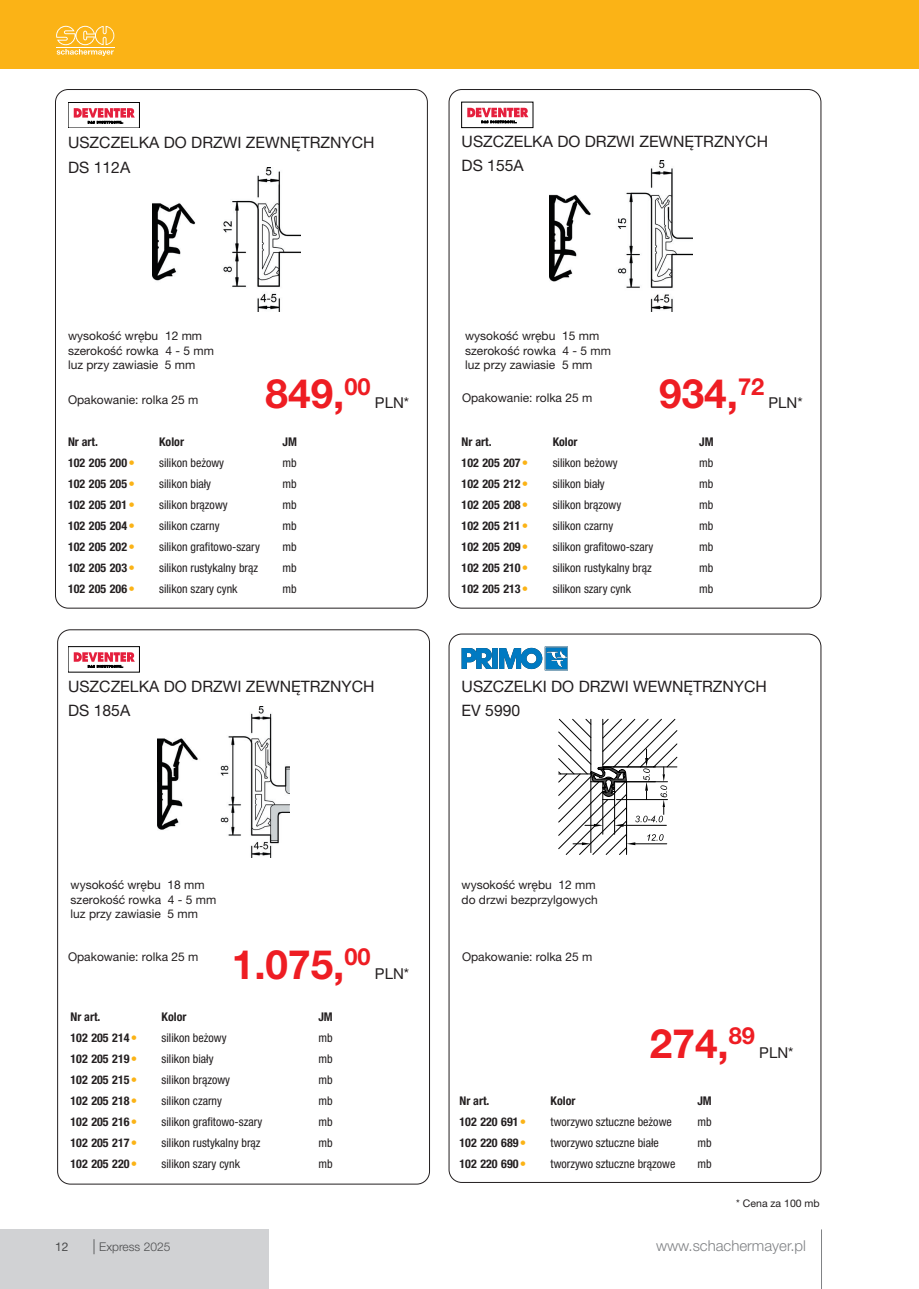
<style>
.page{position:relative;width:919px;height:1289px;background:#fff}
.page>*{position:absolute;margin:0;border:0;box-sizing:border-box;transform-origin:0 0}
.t1{font:700 40.5px "Helvetica Neue LT Pro";color:#ee1d23}
.t2{font:15.75px/23.7px "Helvetica Neue LT Pro";color:#231f20}
.t3{font:300 15px "Helvetica Neue LT Pro";color:#808285}
.t4{font:15px "Helvetica Neue LT Pro";color:#231f20}
.t5{font:condensed 12px "Helvetica Neue LT Pro";color:#231f20}
.t6{font:12px/14.4px "Helvetica Neue LT Pro";color:#231f20}
.t7{font:700 condensed 12px "Helvetica Neue LT Pro";color:#231f20}
.t8{font:300 12px "Helvetica Neue LT Pro";color:#4b4c4d}
.t9{font:12px "Helvetica Neue LT Pro";color:#4b4c4d}
.t10{font:10.5px "Helvetica Neue LT Pro";color:#231f20}
.t11{font:4.5px "Webdings";color:#fbb316}
.s1{font-size:15px}
</style>
<div class="page">
<div style="left:0;top:0;width:918px;height:68px;background:#fbb316"></div>
<svg style="left:56px;top:26px;width:58px;height:30px"></svg>
<hr style="left:56px;top:47px;width:58px;height:1px;background:#fff">
<div style="left:0;top:1229px;width:268px;height:59px;background:#d1d2d4"></div>
<hr style="left:821px;top:1229px;width:1px;height:59px;background:#808285">
<svg style="left:74px;top:108px;width:61px;height:15px"></svg>
<div style="left:68px;top:102px;width:71px;height:26px;border:1px solid #000"></div>
<img style="left:152px;top:167px;width:148px;height:144px">
<svg style="left:467px;top:108px;width:61px;height:15px"></svg>
<div style="left:461px;top:102px;width:72px;height:26px;border:1px solid #000"></div>
<img style="left:549px;top:160px;width:143px;height:151px">
<svg style="left:74px;top:652px;width:61px;height:15px"></svg>
<div style="left:68px;top:646px;width:71px;height:26px;border:1px solid #000"></div>
<img style="left:157px;top:707px;width:132px;height:150px">
<svg style="left:461px;top:646px;width:107px;height:24px"></svg>
<svg style="left:558px;top:719px;width:119px;height:135px"></svg>
<h2 class="t2" style="left:68px;top:129px;width:308px;line-height:25.2px">USZCZELKA DO DRZWI ZEWNĘTRZNYCH<br>DS 112A</h2>
<p class="t6" style="left:68px;top:329px;width:147px">wysokość wrębu 12 mm szerokość rowka 4 - 5 mm luz przy zawiasie 5 mm</p>
<h2 class="t2" style="left:461px;top:130px;width:308px">USZCZELKA DO DRZWI ZEWNĘTRZNYCH<br>DS 155A</h2>
<p class="t6" style="left:465px;top:329px;width:147px">wysokość wrębu 15 mm szerokość rowka 4 - 5 mm luz przy zawiasie 5 mm</p>
<h1 class="t1" style="left:265px;top:369px;width:107px">849,<sup>00</sup></h1>
<p class="t6" style="left:68px;top:392px;width:132px">Opakowanie: rolka 25 m</p>
<p class="t6" style="left:462px;top:390px;width:132px">Opakowanie: rolka 25 m</p>
<p class="t4" style="left:375px;top:394px;width:36px">PLN*</p>
<h1 class="t1" style="left:659px;top:369px;width:107px">934,<sup>72</sup></h1>
<p class="t4" style="left:768px;top:394px;width:36px">PLN*</p>
<p class="t7" style="left:68px;top:435px;width:31px">Nr art.</p>
<p class="t7" style="left:159px;top:435px;width:26px">Kolor</p>
<p class="t7" style="left:282px;top:435px;width:16px">JM</p>
<p class="t7" style="left:68px;top:456px;width:61px">102 205 200</p>
<p class="t11" style="left:129px;top:460px;width:6px">■</p>
<p class="t5" style="left:159px;top:456px;width:66px">silikon beżowy</p>
<p class="t5" style="left:282px;top:456px;width:16px">mb</p>
<p class="t7" style="left:68px;top:477px;width:61px">102 205 205</p>
<p class="t11" style="left:129px;top:481px;width:6px">■</p>
<p class="t5" style="left:159px;top:477px;width:53px">silikon biały</p>
<p class="t5" style="left:282px;top:477px;width:16px">mb</p>
<p class="t7" style="left:68px;top:498px;width:61px">102 205 201</p>
<p class="t11" style="left:129px;top:502px;width:6px">■</p>
<p class="t5" style="left:159px;top:498px;width:70px">silikon brązowy</p>
<p class="t5" style="left:282px;top:498px;width:16px">mb</p>
<p class="t7" style="left:68px;top:519px;width:61px">102 205 204</p>
<p class="t11" style="left:129px;top:523px;width:6px">■</p>
<p class="t5" style="left:159px;top:519px;width:62px">silikon czarny</p>
<p class="t5" style="left:282px;top:519px;width:16px">mb</p>
<p class="t7" style="left:68px;top:540px;width:61px">102 205 202</p>
<p class="t11" style="left:129px;top:544px;width:6px">■</p>
<p class="t5" style="left:159px;top:540px;width:102px">silikon grafitowo-szary</p>
<p class="t5" style="left:282px;top:540px;width:16px">mb</p>
<p class="t7" style="left:68px;top:561px;width:61px">102 205 203</p>
<p class="t11" style="left:129px;top:565px;width:6px">■</p>
<p class="t5" style="left:159px;top:561px;width:100px">silikon rustykalny brąz</p>
<p class="t5" style="left:282px;top:561px;width:16px">mb</p>
<p class="t7" style="left:68px;top:582px;width:61px">102 205 206</p>
<p class="t11" style="left:129px;top:586px;width:6px">■</p>
<p class="t5" style="left:159px;top:582px;width:80px">silikon szary cynk</p>
<p class="t5" style="left:282px;top:582px;width:16px">mb</p>
<h2 class="t2" style="left:68px;top:674px;width:308px">USZCZELKA DO DRZWI ZEWNĘTRZNYCH<br>DS 185A</h2>
<p class="t7" style="left:461px;top:435px;width:31px">Nr art.</p>
<p class="t7" style="left:552px;top:435px;width:26px">Kolor</p>
<p class="t7" style="left:699px;top:435px;width:16px">JM</p>
<p class="t7" style="left:461px;top:456px;width:61px">102 205 207</p>
<p class="t11" style="left:523px;top:460px;width:6px">■</p>
<p class="t5" style="left:552px;top:456px;width:66px">silikon beżowy</p>
<p class="t5" style="left:699px;top:456px;width:16px">mb</p>
<p class="t7" style="left:461px;top:477px;width:61px">102 205 212</p>
<p class="t11" style="left:523px;top:481px;width:6px">■</p>
<p class="t5" style="left:552px;top:477px;width:53px">silikon biały</p>
<p class="t5" style="left:699px;top:477px;width:16px">mb</p>
<p class="t7" style="left:461px;top:498px;width:61px">102 205 208</p>
<p class="t11" style="left:523px;top:502px;width:6px">■</p>
<p class="t5" style="left:552px;top:498px;width:70px">silikon brązowy</p>
<p class="t5" style="left:699px;top:498px;width:16px">mb</p>
<p class="t7" style="left:461px;top:519px;width:61px">102 205 211</p>
<p class="t11" style="left:523px;top:523px;width:6px">■</p>
<p class="t5" style="left:552px;top:519px;width:62px">silikon czarny</p>
<p class="t5" style="left:699px;top:519px;width:16px">mb</p>
<p class="t7" style="left:461px;top:540px;width:61px">102 205 209</p>
<p class="t11" style="left:523px;top:544px;width:6px">■</p>
<p class="t5" style="left:552px;top:540px;width:102px">silikon grafitowo-szary</p>
<p class="t5" style="left:699px;top:540px;width:16px">mb</p>
<p class="t7" style="left:461px;top:561px;width:61px">102 205 210</p>
<p class="t11" style="left:523px;top:565px;width:6px">■</p>
<p class="t5" style="left:552px;top:561px;width:100px">silikon rustykalny brąz</p>
<p class="t5" style="left:699px;top:561px;width:16px">mb</p>
<p class="t7" style="left:461px;top:582px;width:61px">102 205 213</p>
<p class="t11" style="left:523px;top:586px;width:6px">■</p>
<p class="t5" style="left:552px;top:582px;width:80px">silikon szary cynk</p>
<p class="t5" style="left:699px;top:582px;width:16px">mb</p>
<h2 class="t2" style="left:461px;top:674px;width:307px">USZCZELKI DO DRZWI WEWNĘTRZNYCH<br>EV 5990</h2>
<p class="t6" style="left:71px;top:877px;width:147px">wysokość wrębu 18 mm szerokość rowka 4 - 5 mm luz przy zawiasie 5 mm</p>
<p class="t6" style="left:68px;top:949px;width:132px">Opakowanie: rolka 25 m</p>
<h1 class="t1" style="left:232px;top:939px;width:140px">1.075,<sup>00</sup></h1>
<p class="t4" style="left:375px;top:964px;width:36px">PLN*</p>
<p class="t7" style="left:70px;top:1009px;width:31px">Nr art.</p>
<p class="t7" style="left:162px;top:1009px;width:26px">Kolor</p>
<p class="t7" style="left:318px;top:1009px;width:16px">JM</p>
<p class="t7" style="left:70px;top:1030px;width:61px">102 205 214</p>
<p class="t11" style="left:132px;top:1035px;width:6px">■</p>
<p class="t5" style="left:162px;top:1030px;width:66px">silikon beżowy</p>
<p class="t5" style="left:318px;top:1030px;width:16px">mb</p>
<p class="t7" style="left:70px;top:1051px;width:61px">102 205 219</p>
<p class="t11" style="left:132px;top:1056px;width:6px">■</p>
<p class="t5" style="left:162px;top:1051px;width:53px">silikon biały</p>
<p class="t5" style="left:318px;top:1051px;width:16px">mb</p>
<p class="t7" style="left:70px;top:1072px;width:61px">102 205 215</p>
<p class="t11" style="left:132px;top:1077px;width:6px">■</p>
<p class="t5" style="left:162px;top:1072px;width:70px">silikon brązowy</p>
<p class="t5" style="left:318px;top:1072px;width:16px">mb</p>
<p class="t7" style="left:70px;top:1093px;width:61px">102 205 218</p>
<p class="t11" style="left:132px;top:1098px;width:6px">■</p>
<p class="t5" style="left:162px;top:1093px;width:62px">silikon czarny</p>
<p class="t5" style="left:318px;top:1093px;width:16px">mb</p>
<p class="t7" style="left:70px;top:1114px;width:61px">102 205 216</p>
<p class="t11" style="left:132px;top:1119px;width:6px">■</p>
<p class="t5" style="left:162px;top:1114px;width:102px">silikon grafitowo-szary</p>
<p class="t5" style="left:318px;top:1114px;width:16px">mb</p>
<p class="t7" style="left:70px;top:1135px;width:61px">102 205 217</p>
<p class="t11" style="left:132px;top:1140px;width:6px">■</p>
<p class="t5" style="left:162px;top:1135px;width:100px">silikon rustykalny brąz</p>
<p class="t5" style="left:318px;top:1135px;width:16px">mb</p>
<p class="t7" style="left:70px;top:1156px;width:61px">102 205 220</p>
<p class="t11" style="left:132px;top:1161px;width:6px">■</p>
<p class="t5" style="left:162px;top:1156px;width:80px">silikon szary cynk</p>
<p class="t5" style="left:318px;top:1156px;width:16px">mb</p>
<p class="t6" style="left:461px;top:877px;width:138px">wysokość wrębu 12 mm do drzwi bezprzylgowych</p>
<p class="t6" style="left:462px;top:949px;width:132px">Opakowanie: rolka 25 m</p>
<h1 class="t1" style="left:650px;top:1018px;width:107px">274,<sup>89</sup></h1>
<p class="t4" style="left:759px;top:1043px;width:36px">PLN*</p>
<p class="t7" style="left:459px;top:1093px;width:31px">Nr art.</p>
<p class="t7" style="left:550px;top:1093px;width:26px">Kolor</p>
<p class="t7" style="left:697px;top:1093px;width:16px">JM</p>
<p class="t7" style="left:459px;top:1114px;width:61px">102 220 691</p>
<p class="t11" style="left:521px;top:1119px;width:6px">■</p>
<p class="t5" style="left:550px;top:1114px;width:123px">tworzywo sztuczne beżowe</p>
<p class="t5" style="left:697px;top:1114px;width:16px">mb</p>
<p class="t7" style="left:459px;top:1135px;width:61px">102 220 689</p>
<p class="t11" style="left:521px;top:1140px;width:6px">■</p>
<p class="t5" style="left:550px;top:1135px;width:110px">tworzywo sztuczne białe</p>
<p class="t5" style="left:697px;top:1135px;width:16px">mb</p>
<p class="t7" style="left:459px;top:1156px;width:61px">102 220 690</p>
<p class="t11" style="left:521px;top:1161px;width:6px">■</p>
<p class="t5" style="left:550px;top:1156px;width:126px">tworzywo sztuczne brązowe</p>
<p class="t5" style="left:697px;top:1156px;width:16px">mb</p>
<p class="t10" style="left:736px;top:1196px;width:85px">* Cena za 100 mb</p>
<p class="t9" style="left:55px;top:1239px;width:15px">12</p>
<p class="t8" style="left:93px;top:1238px;width:79px"><span class="s1">|</span> Express 2025</p>
<p class="t3" style="left:656px;top:1236px;width:151px">www.schachermayer.pl</p>
</div>
